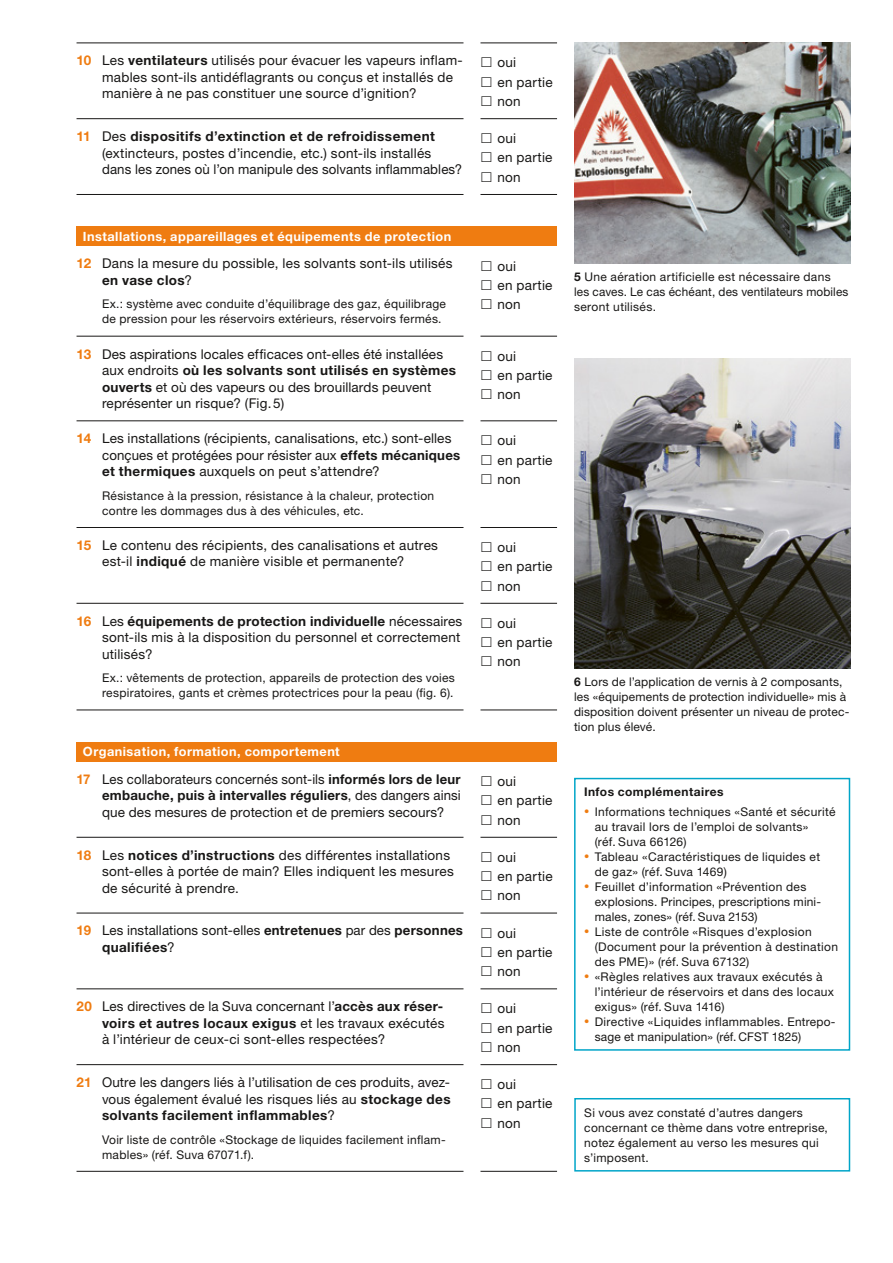
<style>
.page{position:relative;width:893px;height:1263px;background:#fff}
.page>*{position:absolute;margin:0;border:0;box-sizing:border-box;transform-origin:0 0}
.t1{font:13.5px/19.2px "Helvetica Neue LT Std";letter-spacing:.015em;color:#181716}
.t2{font:700 12.75px "Helvetica Neue LT Std";letter-spacing:.035em;color:#fff}
.t3{font:12px/15px "Helvetica Neue LT Std";letter-spacing:.025em;color:#181716}
.t4{font:700 12px "Helvetica Neue LT Std";letter-spacing:.04em;color:#181716}
.s1{font-weight:700;color:#ef7c11}
.s2{font-weight:700}
.s3{font-size:10.5px;color:#ef7c11}
</style>
<div class="page">
<img style="left:574px;top:358px;width:276px;height:310px">
<img style="left:574px;top:43px;width:276px;height:221px">
<hr style="left:480px;top:43px;width:77px;height:1px;background:#181716">
<hr style="left:480px;top:118px;width:77px;height:1px;background:#181716">
<hr style="left:480px;top:194px;width:77px;height:1px;background:#181716">
<hr style="left:77px;top:43px;width:386px;height:1px;background:#181716">
<hr style="left:77px;top:118px;width:386px;height:1px;background:#181716">
<hr style="left:77px;top:194px;width:386px;height:1px;background:#181716">
<div style="left:77px;top:227px;width:480px;height:19px;background:#ef7c11"></div>
<hr style="left:480px;top:527px;width:77px;height:1px;background:#181716">
<hr style="left:480px;top:603px;width:77px;height:1px;background:#181716">
<hr style="left:480px;top:709px;width:77px;height:1px;background:#181716">
<hr style="left:480px;top:336px;width:77px;height:1px;background:#181716">
<hr style="left:480px;top:420px;width:77px;height:1px;background:#181716">
<hr style="left:77px;top:336px;width:386px;height:1px;background:#181716">
<hr style="left:77px;top:420px;width:386px;height:1px;background:#181716">
<hr style="left:77px;top:527px;width:386px;height:1px;background:#181716">
<hr style="left:77px;top:603px;width:386px;height:1px;background:#181716">
<hr style="left:77px;top:709px;width:386px;height:1px;background:#181716">
<div style="left:77px;top:742px;width:480px;height:19px;background:#ef7c11"></div>
<hr style="left:480px;top:913px;width:77px;height:1px;background:#181716">
<hr style="left:480px;top:988px;width:77px;height:1px;background:#181716">
<hr style="left:480px;top:1064px;width:77px;height:1px;background:#181716">
<hr style="left:480px;top:1171px;width:77px;height:1px;background:#181716">
<hr style="left:480px;top:837px;width:77px;height:1px;background:#181716">
<hr style="left:77px;top:837px;width:386px;height:1px;background:#181716">
<hr style="left:77px;top:913px;width:386px;height:1px;background:#181716">
<hr style="left:77px;top:988px;width:386px;height:1px;background:#181716">
<hr style="left:77px;top:1064px;width:386px;height:1px;background:#181716">
<hr style="left:77px;top:1171px;width:386px;height:1px;background:#181716">
<div style="left:574px;top:778px;width:276px;height:273px;border:2px solid #00a5c8"></div>
<div style="left:574px;top:1098px;width:276px;height:73px;border:2px solid #00a5c8"></div>
<p class="t1" style="left:102px;top:52px;width:362px;line-height:16.5px;text-indent:-26px"><span class="s1">10</span> Les <span class="s2">ventilateurs</span> utilisés pour évacuer les vapeurs inflam&shy;mables sont-ils antidéflagrants ou conçus et installés de manière à ne pas constituer une source d’ignition?</p>
<p class="t1" style="left:498px;top:53px;width:57px">oui<br>en partie non</p>
<p class="t1" style="left:102px;top:128px;width:362px;line-height:16.5px;text-indent:-25px"><span class="s1">11</span> Des <span class="s2">dispositifs d’extinction et de refroidissement </span>(extincteurs, postes d’incendie, etc.) sont-ils installés dans les zones où l’on manipule des solvants inflammables?</p>
<p class="t1" style="left:497px;top:129px;width:57px">oui<br>en partie non</p>
<p class="t2" style="left:83px;top:229px;width:370px">Installations, appareillages et équipements de protection</p>
<p class="t1" style="left:102px;top:255px;width:352px;line-height:16.5px;text-indent:-26px"><span class="s1">12</span> Dans la mesure du possible, les solvants sont-ils utilisés <span class="s2">en vase clos</span>?</p>
<p class="t3" style="left:102px;top:296px;width:345px">Ex.: système avec conduite d’équilibrage des gaz, équilibrage de pression pour les réservoirs extérieurs, réservoirs fermés.</p>
<p class="t1" style="left:497px;top:256px;width:57px">oui<br>en partie non</p>
<p class="t1" style="left:102px;top:345px;width:356px;line-height:16.5px;text-indent:-26px"><span class="s1">13</span> Des aspirations locales efficaces ont-elles été installées aux endroits <span class="s2">où les solvants sont utilisés en systèmes ouverts</span> et où des vapeurs ou des brouillards peuvent représenter un risque? (Fig.5)</p>
<p class="t1" style="left:497px;top:346px;width:57px">oui<br>en partie non</p>
<p class="t1" style="left:102px;top:430px;width:360px;line-height:16.5px;text-indent:-25px"><span class="s1">14</span> Les installations (récipients, canalisations, etc.) sont-elles conçues et protégées pour résister aux <span class="s2">effets mécaniques et thermiques</span> auxquels on peut s’attendre?</p>
<p class="t3" style="left:102px;top:488px;width:334px">Résistance à la pression, résistance à la chaleur, protection contre les dommages dus à des véhicules, etc.</p>
<p class="t1" style="left:497px;top:431px;width:57px">oui<br>en partie non</p>
<p class="t1" style="left:77px;top:537px;width:363px;line-height:16.5px;text-align:center"><span class="s1">15</span> Le contenu des récipients, des canalisations et autres est-il <span class="s2">indiqué</span> de manière visible et permanente?</p>
<p class="t1" style="left:497px;top:537px;width:57px">oui<br>en partie non</p>
<p class="t1" style="left:102px;top:612px;width:362px;line-height:16.5px;text-indent:-26px"><span class="s1">16</span> Les <span class="s2">équipements de protection individuelle</span> nécessaires sont-ils mis à la disposition du personnel et correctement utilisés?</p>
<p class="t3" style="left:102px;top:670px;width:354px">Ex.: vêtements de protection, appareils de protection des voies respiratoires, gants et crèmes protectrices pour la peau (fig. 6).</p>
<p class="t1" style="left:497px;top:613px;width:57px">oui<br>en partie non</p>
<p class="t2" style="left:83px;top:744px;width:258px">Organisation, formation, comportement</p>
<p class="t1" style="left:102px;top:771px;width:360px;line-height:16.5px;text-align:justify;text-indent:-26px"><span class="s1">17</span> Les collaborateurs concernés sont-ils <span class="s2">informés lors de leur embauche, puis à intervalles réguliers</span>, des dangers ainsi que des mesures de protection et de premiers secours?</p>
<p class="t1" style="left:497px;top:771px;width:57px">oui<br>en partie non</p>
<p class="t1" style="left:102px;top:846px;width:353px;line-height:16.5px;text-indent:-26px"><span class="s1">18</span> Les <span class="s2">notices d’instructions</span> des différentes installations sont-elles à portée de main? Elles indiquent les mesures de sécurité à prendre.</p>
<p class="t1" style="left:498px;top:847px;width:57px">oui<br>en partie non</p>
<p class="t1" style="left:102px;top:922px;width:362px;line-height:16.5px;text-indent:-26px"><span class="s1">19</span> Les installations sont-elles <span class="s2">entretenues</span> par des <span class="s2">personnes qualifiées</span>?</p>
<p class="t1" style="left:497px;top:923px;width:57px">oui<br>en partie non</p>
<p class="t1" style="left:102px;top:998px;width:344px;line-height:16.5px;text-align:justify;text-indent:-26px"><span class="s1">20</span> Les directives de la Suva concernant l’<span class="s2">accès aux réser&shy;voirs et autres locaux exigus</span> et les travaux exécutés à l’intérieur de ceux-ci sont-elles respectées?</p>
<p class="t1" style="left:497px;top:999px;width:57px">oui<br>en partie non</p>
<p class="t1" style="left:102px;top:1074px;width:350px;line-height:16.5px;text-align:justify;text-indent:-26px"><span class="s1">21</span> Outre les dangers liés à l’utilisation de ces produits, avez&shy;vous également évalué les risques liés au <span class="s2">stockage des solvants facilement inflammables</span>?</p>
<p class="t3" style="left:102px;top:1131px;width:345px">Voir liste de contrôle «Stockage de liquides facilement inflam&shy;mables» (réf. Suva 67071.f).</p>
<p class="t1" style="left:497px;top:1074px;width:57px">oui<br>en partie non</p>
<p class="t3" style="left:574px;top:269px;width:276px"><span class="s2">5</span> Une aération artificielle est nécessaire dans les caves. Le cas échéant, des ventilateurs mobiles seront utilisés.</p>
<p class="t3" style="left:574px;top:673px;width:277px"><span class="s2">6</span> Lors de l’application de vernis à 2 composants, les «équipements de protection individuelle» mis à disposition doivent présenter un niveau de protec&shy;tion plus élevé.</p>
<p class="t4" style="left:584px;top:785px;width:141px">Infos complémentaires</p>
<p class="t3" style="left:595px;top:804px;width:242px;text-indent:-11px"><span class="s3">•</span> Informations techniques «Santé et sécurité au travail lors de l’emploi de solvants»<br>(réf. Suva 66126)</p>
<p class="t3" style="left:595px;top:849px;width:227px;text-indent:-11px"><span class="s3">•</span> Tableau «Caractéristiques de liquides et de gaz» (réf. Suva 1469)</p>
<p class="t3" style="left:595px;top:879px;width:228px;text-indent:-11px"><span class="s3">•</span> Feuillet d’information «Prévention des explosions. Principes, prescriptions mini&shy;males, zones» (réf. Suva 2153)</p>
<p class="t3" style="left:595px;top:924px;width:245px;text-indent:-11px"><span class="s3">•</span> Liste de contrôle «Risques d’explosion (Document pour la prévention à destination des PME)» (réf. Suva 67132)</p>
<p class="t3" style="left:595px;top:969px;width:241px;text-indent:-11px"><span class="s3">•</span> «Règles relatives aux travaux exécutés à l’intérieur de réservoirs et dans des locaux exigus» (réf. Suva 1416)</p>
<p class="t3" style="left:595px;top:1014px;width:242px;text-indent:-11px"><span class="s3">•</span> Directive «Liquides inflammables. Entrepo&shy;sage et manipulation» (réf. CFST 1825)</p>
<p class="t3" style="left:584px;top:1104px;width:245px">Si vous avez constaté d’autres dangers concernant ce thème dans votre entreprise, notez également au verso les mesures qui s’imposent.</p>
</div>
